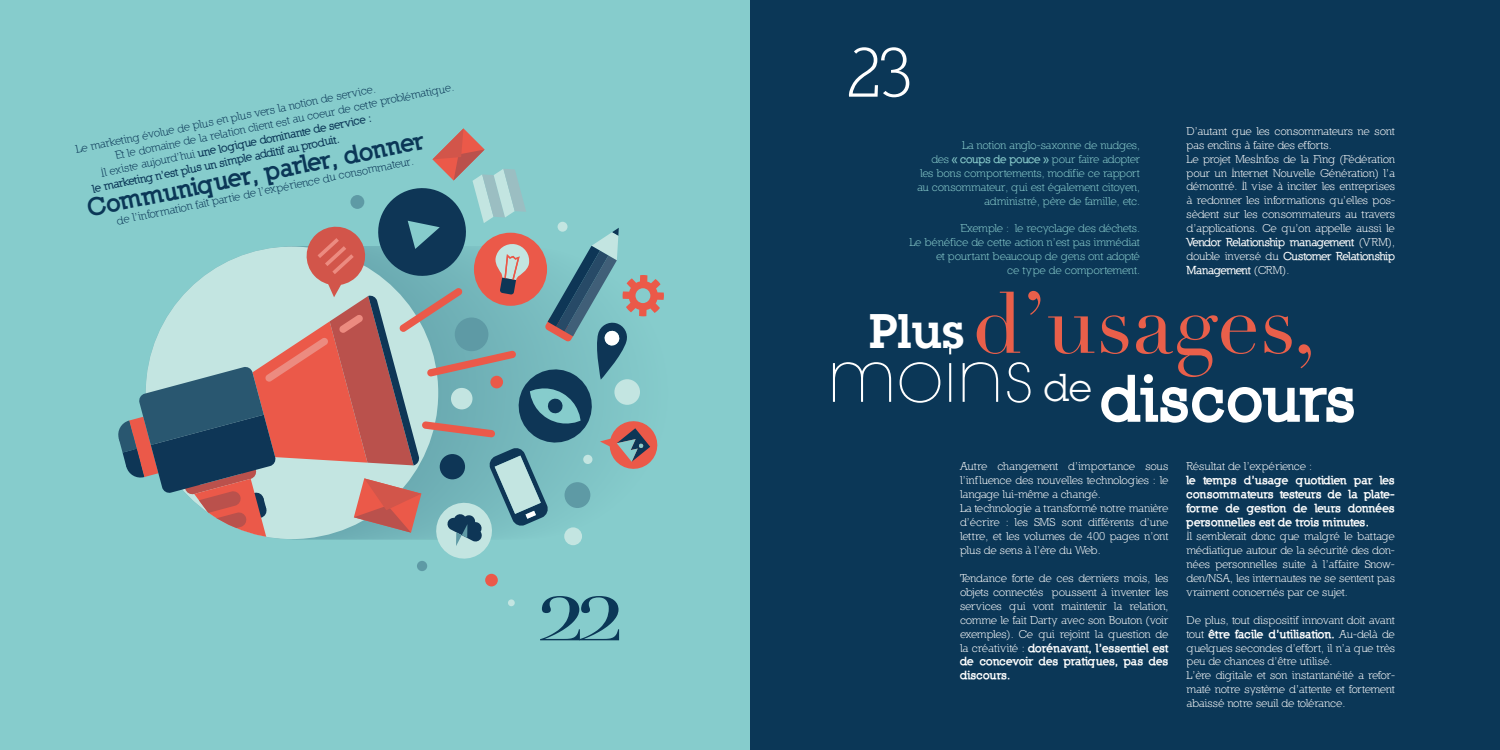
<style>
.page{position:relative;width:1500px;height:750px;background:#fff}
.page>*{position:absolute;margin:0;border:0;box-sizing:border-box;transform-origin:0 0}
.t1{font:100.2px "Didot";color:#0b3757}
.t2{font:84.75px "Didot";color:#e95f4a}
.t3{font:200 73.05px "Avant Garde";color:#fff}
.t4{font:71.55px "Nilland";color:#fff}
.t5{font:900 63.15px "Nilland";letter-spacing:-.025em;color:#fff}
.t6{font:600 47.55px "Lubalin Graph Std";color:#fff}
.t7{font:900 24.3px "Nilland";color:#0b3757}
.t8{font:11.7px/14px "Nilland";letter-spacing:-.025em;color:#fff}
.t9{font:11.7px/14px "Nilland";letter-spacing:-.03em;color:#89cccc;text-align:right}
.t10{font:11.7px "Nilland";color:#0b3757}
.t11{font:900 11.7px/14px "Nilland";letter-spacing:-.03em;color:#fff;text-align:justify}
.t12{font:800 11.7px "Nilland";color:#0b3757}
.t13{font:11.7px "Nilland";color:#fff}
.s1{font-weight:400}
.s2{font-weight:800}
.s3{font-weight:900}
</style>
<div class="page">
<div style="left:750px;top:0;width:750px;height:750px;background:#0b3757"></div>
<div style="left:0;top:0;width:750px;height:750px;background:#86cccc"></div>
<div style="left:417px;top:561px;width:10px;height:10px;background:#5e9aa5;border-radius:50%"></div>
<div style="left:485px;top:574px;width:13px;height:12px;background:#eb5949;border-radius:50%"></div>
<div style="left:508px;top:599px;width:7px;height:7px;background:#c3e5e1;border-radius:50%"></div>
<svg style="left:118px;top:128px;width:546px;height:435px"></svg>
<p class="t10" style="left:114px;top:147px;width:347px;rotate:-11deg">Et le domaine de la relation client est au coeur de cette problématique.</p>
<p class="t10" style="left:74px;top:141px;width:308px;rotate:-11deg">Le marketing évolue de plus en plus vers la notion de service.</p>
<p class="t12" style="left:100px;top:164px;width:277px;rotate:-11deg"><span class="s1">Il existe aujourd’hui</span> une logique dominante de service :</p>
<p class="t12" style="left:91px;top:181px;width:253px;rotate:-11deg">le marketing n’est plus un simple additif au produit.</p>
<h3 class="t7" style="left:85px;top:195px;width:345px;rotate:-12deg">Communiquer, parler, donner</h3>
<p class="t10" style="left:115px;top:213px;width:304px;rotate:-11deg">de l’information fait partie de l’expérience du consommateur.</p>
<h1 class="t1" style="left:537px;top:546px;width:89px">22</h1>
<h3 class="t4" style="left:845px;top:31px;width:70px">23</h3>
<p class="t9" style="left:917px;top:138px;width:224px">La notion anglo-saxonne de nudges,<br>des <span class="s2">« coups de pouce »</span> pour faire adopter les bons comportements, modifie ce rapport au consommateur, qui est également citoyen, administré, père de famille, etc.</p>
<p class="t9" style="left:909px;top:221px;width:232px">Exemple : le recyclage des déchets.<br>Le bénéfice de cette action n’est pas immédiat et pourtant beaucoup de gens ont adopté<br>ce type de comportement.</p>
<p class="t8" style="left:1187px;top:124px;width:210px">D’autant que les consommateurs ne sont pas enclins à faire des efforts.<br>Le projet MesInfos de la Fing (Fédération pour un Internet Nouvelle Génération) l’a démontré. Il vise à inciter les entreprises à redonner les informations qu’elles pos&shy;sèdent sur les consommateurs au travers d’applications. Ce qu’on appelle aussi le <span class="s2">Vendor Relationship management</span> (VRM), double inversé du <span class="s2">Customer Relationship Management</span> (CRM).</p>
<h2 class="t2" style="left:972px;top:273px;width:346px">d’usages,</h2>
<h3 class="t6" style="left:869px;top:300px;width:97px">Plus</h3>
<h3 class="t3" style="left:827px;top:332px;width:209px">moins</h3>
<h3 class="t5" style="left:1044px;top:359px;width:315px"><sup>de</sup> discours</h3>
<p class="t8" style="left:960px;top:459px;width:210px">Autre changement d’importance sous l’influence des nouvelles technologies : le langage lui-même a changé.<br>La technologie a transformé notre manière d’écrire : les SMS sont différents d’une lettre, et les volumes de 400 pages n’ont plus de sens à l’ère du Web.</p>
<p class="t8" style="left:960px;top:571px;width:210px;text-align:justify">Tendance forte de ces derniers mois, les objets connectés poussent à inventer les services qui vont maintenir la relation, comme le fait Darty avec son Bouton (voir exemples). Ce qui rejoint la question de la créativité : <span class="s3">dorénavant, l’essentiel est de concevoir des pratiques, pas des discours.</span></p>
<p class="t13" style="left:1187px;top:459px;width:127px">Résultat de l’expérience :</p>
<p class="t11" style="left:1187px;top:473px;width:210px">le temps d’usage quotidien par les consommateurs testeurs de la plate&shy;forme de gestion de leurs données personnelles est de trois minutes.</p>
<p class="t8" style="left:1187px;top:529px;width:210px;text-align:justify">Il semblerait donc que malgré le battage médiatique autour de la sécurité des don&shy;nées personnelles suite à l’affaire Snow&shy;den/NSA, les internautes ne se sentent pas vraiment concernés par ce sujet.</p>
<p class="t8" style="left:1187px;top:613px;width:210px">De plus, tout dispositif innovant doit avant tout <span class="s3">être facile d’utilisation.</span> Au-delà de quelques secondes d’effort, il n’a que très peu de chances d’être utilisé.<br>L’ère digitale et son instantanéité a refor&shy;maté notre système d’attente et fortement abaissé notre seuil de tolérance.</p>
</div>
